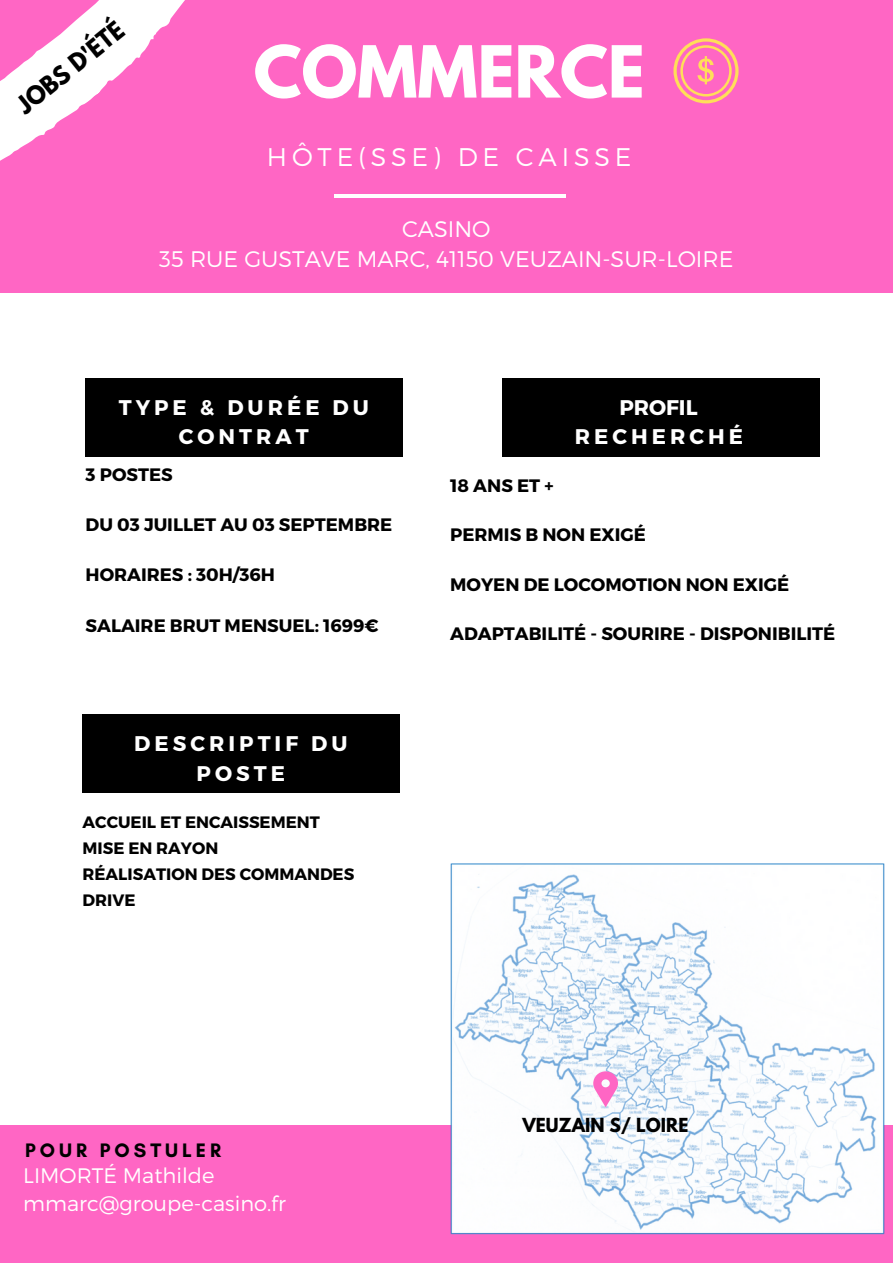
<style>
.page{position:relative;width:893px;height:1264px;background:#fff}
.page>*{position:absolute;margin:0;border:0;box-sizing:border-box;transform-origin:0 0}
.t1{font:700 63.6px "League Spartan";color:#fff}
.t2{font:300 25.5px "Montserrat";letter-spacing:.19em;color:#fff}
.t3{font:300 22.5px/30.5px "Montserrat";color:#fff;text-align:center}
.t4{font:700 22.5px "League Spartan";color:#000}
.t5{font:700 21.15px/29.5px "Montserrat";letter-spacing:.19em;color:#fff;text-align:center}
.t6{font:300 21px/28.5px "Montserrat";color:#fff}
.t7{font:700 19.8px "Glacial Indifference";letter-spacing:.2em;color:#000}
.t8{font:700 18px "Montserrat";color:#000}
.t9{font:700 17.1px "League Spartan";color:#000}
.t10{font:700 16.5px/25.8px "Montserrat";color:#000}
</style>
<div class="page">
<div style="left:0;top:0;width:892px;height:292px;background:#ff66c4"></div>
<hr style="left:334px;top:194px;width:232px;height:3px;background:#fff">
<div style="left:86px;top:378px;width:316px;height:78px;background:#000"></div>
<div style="left:0;top:1125px;width:892px;height:137px;background:#ff66c4"></div>
<div style="left:83px;top:714px;width:316px;height:79px;background:#000"></div>
<div style="left:502px;top:378px;width:317px;height:78px;background:#000"></div>
<svg style="left:673px;top:38px;width:65px;height:65px"></svg>
<svg style="left:0;top:0;width:185px;height:161px"></svg>
<img style="left:450px;top:863px;width:434px;height:371px">
<svg style="left:593px;top:1071px;width:25px;height:36px"></svg>
<p class="t4" style="left:13px;top:99px;width:131px;rotate:-39deg">JOBS D'ÉTÉ</p>
<h1 class="t1" style="left:254px;top:40px;width:392px">COMMERCE</h1>
<h2 class="t2" style="left:267px;top:140px;width:366px">HÔTE(SSE) DE CAISSE</h2>
<p class="t3" style="left:159px;top:212px;width:575px">CASINO<br>35 RUE GUSTAVE MARC, 41150 VEUZAIN-SUR-LOIRE</p>
<p class="t5" style="left:119px;top:391px;width:251px">TYPE &amp; DURÉE DU<br>CONTRAT</p>
<p class="t8" style="left:86px;top:462px;width:89px">3 POSTES</p>
<p class="t8" style="left:86px;top:513px;width:308px">DU 03 JUILLET AU 03 SEPTEMBRE</p>
<p class="t8" style="left:86px;top:563px;width:191px">HORAIRES : 30H/36H</p>
<p class="t8" style="left:86px;top:613px;width:294px">SALAIRE BRUT MENSUEL: 1699€</p>
<p class="t5" style="left:134px;top:727px;width:215px">DESCRIPTIF DU<br>POSTE</p>
<p class="t10" style="left:83px;top:808px;width:273px">ACCUEIL ET ENCAISSEMENT<br>MISE EN RAYON<br>RÉALISATION DES COMMANDES<br>DRIVE</p>
<p class="t5" style="left:574px;top:391px;width:170px">PROFIL<br>RECHERCHÉ</p>
<p class="t8" style="left:450px;top:474px;width:105px">18 ANS ET +</p>
<p class="t8" style="left:450px;top:523px;width:197px">PERMIS B NON EXIGÉ</p>
<p class="t8" style="left:450px;top:572px;width:340px">MOYEN DE LOCOMOTION NON EXIGÉ</p>
<p class="t8" style="left:450px;top:622px;width:386px">ADAPTABILITÉ - SOURIRE - DISPONIBILITÉ</p>
<p class="t7" style="left:25px;top:1138px;width:197px">POUR POSTULER</p>
<p class="t6" style="left:23px;top:1160px;width:264px">LIMORTÉ Mathilde mmarc@groupe-casino.fr</p>
<p class="t9" style="left:522px;top:1116px;width:167px">VEUZAIN S/ LOIRE</p>
</div>
